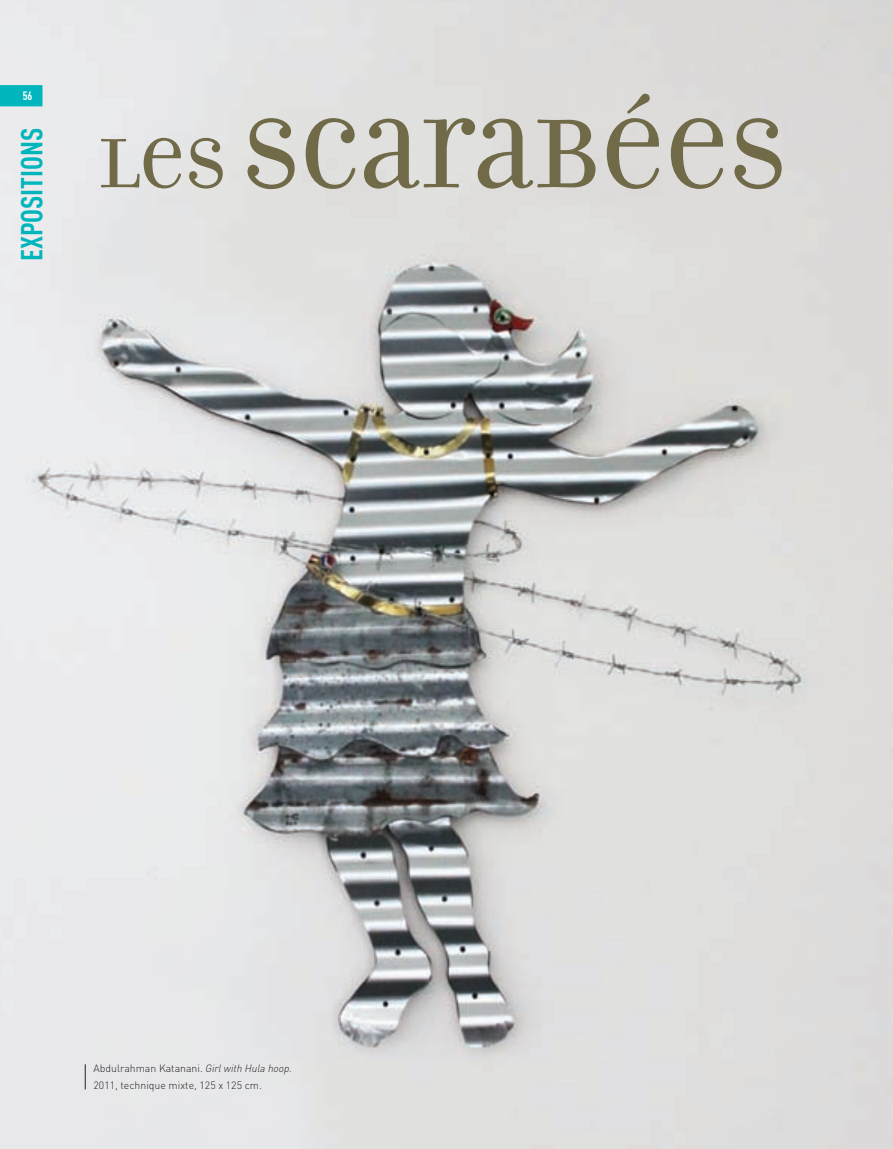
<style>
.page{position:relative;width:893px;height:1149px;background:#fff}
.page>*{position:absolute;margin:0;border:0;box-sizing:border-box;transform-origin:0 0}
.t1{font:105px "Filosofia Unicase";color:#716a49}
.t2{font:700 30px "DIN Cond";color:#00b6bc}
.t3{font:700 12px "DIN Cond";color:#fff}
.t4{font:300 10.5px/17px "DIN";color:#231f20}
.s1{font-size:75px}
.s2{font-style:italic}
</style>
<div class="page">
<img style="left:0;top:0;width:893px;height:1148px">
<img style="left:892px;top:1px;width:1px;height:305px">
<hr style="left:892px;top:425px;width:1px;height:85px;background:#d2ecef">
<svg style="left:85px;top:1063px;width:1px;height:26px"></svg>
<div style="left:0;top:85px;width:43px;height:21px;background:#00b6bc"></div>
<p class="t3" style="left:23px;top:88px;width:11px">56</p>
<h2 class="t2" style="left:14px;top:261px;width:135px;rotate:-90deg">Expositions</h2>
<h1 class="t1" style="left:98px;top:91px;width:690px"><span class="s1">LES</span> SCARABÉES</h1>
<p class="t4" style="left:94px;top:1059px;width:200px">Abdulrahman Katanani. <span class="s2">Girl with Hula hoop.<br></span>2011, technique mixte, 125 x 125 cm.</p>
</div>
